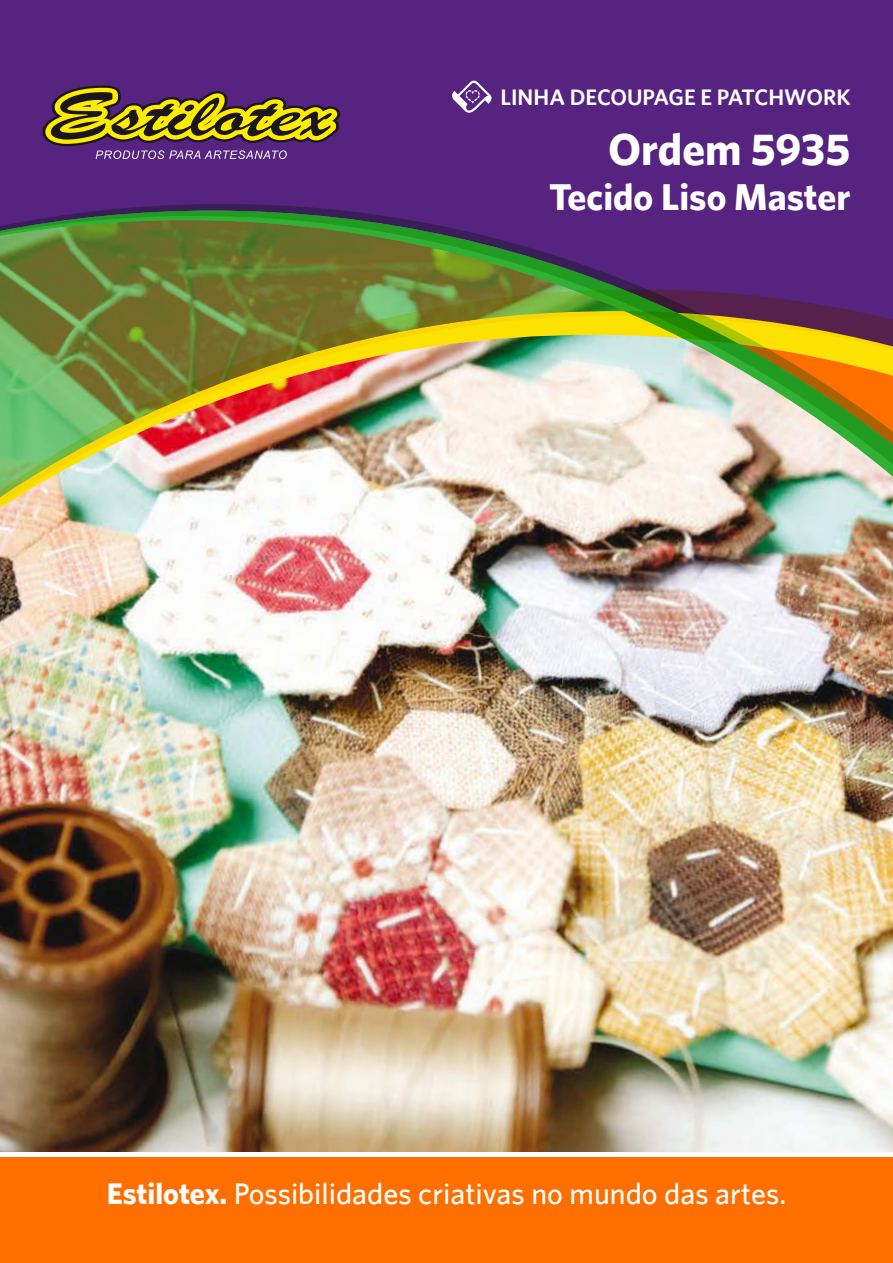
<style>
.page{position:relative;width:893px;height:1263px;background:#fff}
.page>*{position:absolute;margin:0;border:0;box-sizing:border-box;transform-origin:0 0}
.t1{font:700 45px "Whitney";color:#fff}
.t2{font:700 37.5px "Whitney";color:#fff}
.t3{font:500 30px "Whitney";color:#fff}
.t4{font:600 22.5px "Whitney";color:#fff}
.s1{font-weight:700}
</style>
<div class="page">
<div style="left:0;top:0;width:893px;height:204px;background:#572380"></div>
<svg style="left:42px;top:86px;width:298px;height:73px;background:#7a5e42"></svg>
<svg style="left:0;top:204px;width:893px;height:85px;background:#585055"></svg>
<img style="left:0;top:289px;width:893px;height:974px">
<svg style="left:451px;top:80px;width:42px;height:35px"></svg>
<p class="t4" style="left:500px;top:83px;width:352px">LINHA DECOUPAGE E PATCHWORK</p>
<h1 class="t1" style="left:608px;top:122px;width:244px">Ordem 5935</h1>
<p class="t2" style="left:549px;top:174px;width:303px">Tecido Liso Master</p>
<p class="t3" style="left:107px;top:1176px;width:681px"><span class="s1">Estilotex.</span> Possibilidades criativas no mundo das artes.</p>
</div>
